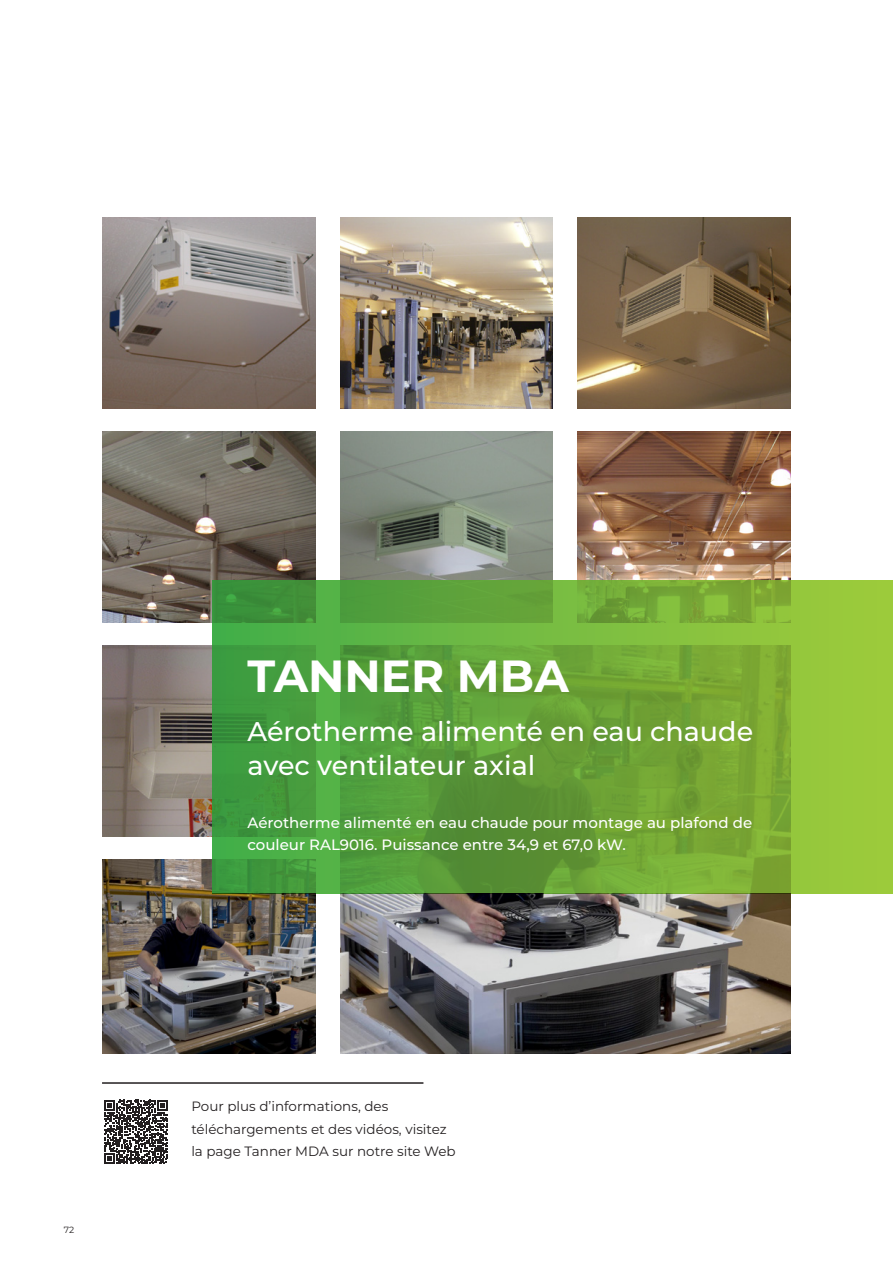
<style>
.page{position:relative;width:893px;height:1263px;background:#fff}
.page>*{position:absolute;margin:0;border:0;box-sizing:border-box;transform-origin:0 0}
.t1{font:700 45px "Montserrat";color:#fff}
.t2{font:500 27px/34.5px "Montserrat";color:#fff}
.t3{font:500 15px/22.5px "Montserrat";color:#fff}
.t4{font:13.5px/22.5px "Montserrat";color:#231f20}
.t5{font:9px "Montserrat";color:#231f20}
</style>
<div class="page">
<img style="left:103px;top:218px;width:212px;height:191px">
<img style="left:578px;top:218px;width:212px;height:191px">
<img style="left:340px;top:218px;width:213px;height:191px">
<img style="left:103px;top:432px;width:212px;height:191px">
<img style="left:103px;top:646px;width:110px;height:191px">
<img style="left:103px;top:860px;width:212px;height:194px">
<img style="left:340px;top:432px;width:213px;height:148px">
<img style="left:578px;top:432px;width:212px;height:148px">
<img style="left:340px;top:893px;width:450px;height:161px">
<svg style="left:213px;top:580px;width:680px;height:313px;background:#69a839"></svg>
<hr style="left:102px;top:1082px;width:321px;height:2px;background:#231f20">
<svg style="left:104px;top:1100px;width:64px;height:64px"></svg>
<p class="t5" style="left:64px;top:1224px;width:12px">72</p>
<p class="t1" style="left:247px;top:644px;width:323px">TANNER MBA</p>
<p class="t2" style="left:247px;top:713px;width:507px">Aérotherme alimenté en eau chaude avec ventilateur axial</p>
<p class="t3" style="left:247px;top:811px;width:506px">Aérotherme alimenté en eau chaude pour montage au plafond de couleur RAL9016. Puissance entre 34,9 et 67,0 kW.</p>
<p class="t4" style="left:191px;top:1095px;width:266px">Pour plus d’informations, des téléchargements et des vidéos, visitez la page Tanner MDA sur notre site Web</p>
</div>
